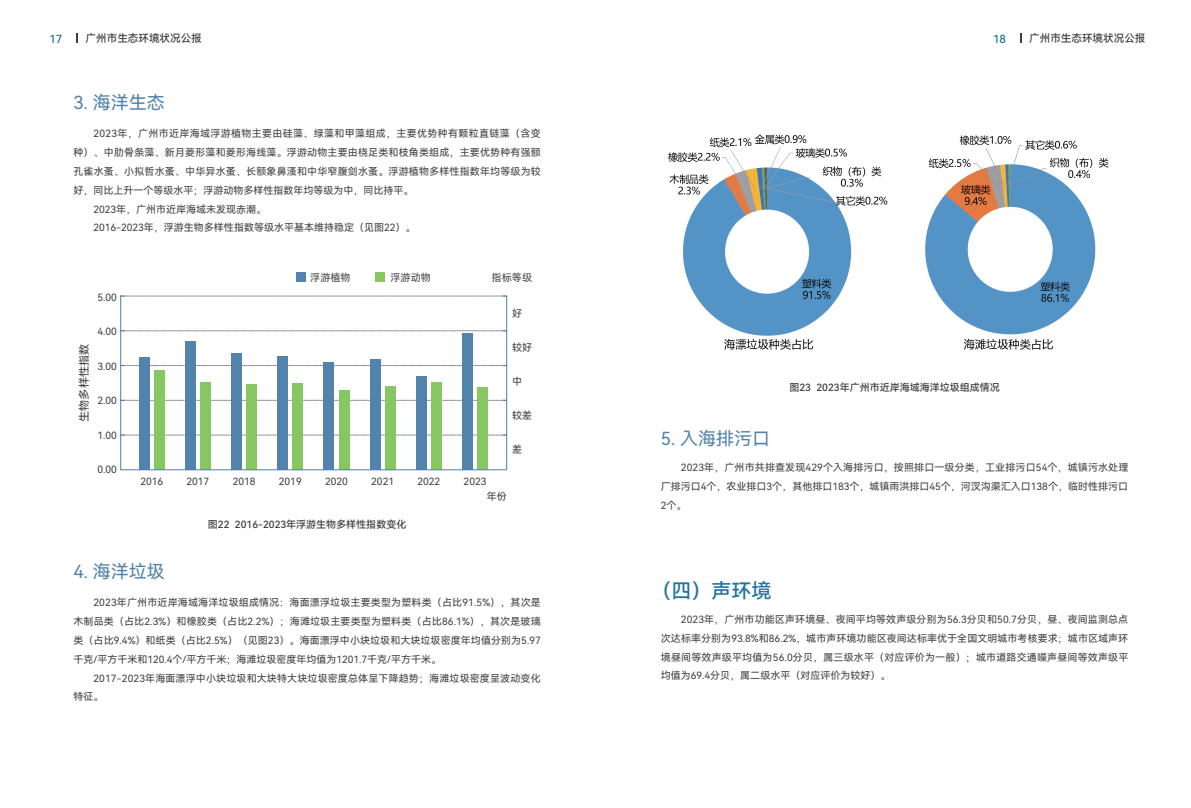
<style>
.page{position:relative;width:1191px;height:808px;background:#fff}
.page>*{position:absolute;margin:0;border:0;box-sizing:border-box;transform-origin:0 0}
.t1{font:20px "Harmony OS Sans SC Medium";color:#2474a1}
.t2{font:18px "Harmony OS Sans SC";color:#5283ac}
.t3{font:11.2px "Harmony OS Sans SC Medium";color:#2474a1}
.t4{font:11.1px "Harmony OS Sans SC";color:#3e3e3f}
.t5{font:10.6px "Harmony OS Sans SC Medium";color:#3e3e3f}
.t6{font:10.3px "Alibaba Pu Hui Ti R";color:#3e3e3f}
.t7{font:10px/18.8px "Harmony OS Sans SC";color:#3e3e3f;text-align:justify}
.t8{font:10px "Harmony OS Sans SC Medium";color:#3e3e3f}
.t9{font:10px "Harmony OS Sans SC";letter-spacing:.035em;color:#3e3e3f}
</style>
<div class="page">
<div style="left:296px;top:272px;width:10px;height:10px;background:#5283ac"></div>
<div style="left:375px;top:272px;width:10px;height:10px;background:#87c762"></div>
<svg style="left:121px;top:295px;width:386px;height:176px"></svg>
<img style="left:668px;top:134px;width:441px;height:216px">
<p class="t3" style="left:49px;top:31px;width:14px">17</p>
<p class="t5" style="left:86px;top:31px;width:118px">广州市生态环境状况公报</p>
<p class="t3" style="left:993px;top:31px;width:14px">18</p>
<p class="t5" style="left:1029px;top:31px;width:118px">广州市生态环境状况公报</p>
<h2 class="t2" style="left:73px;top:90px;width:93px">3. 海洋生态</h2>
<p class="t9" style="left:93px;top:127px;width:449px">2023年，广州市近岸海域浮游植物主要由硅藻、绿藻和甲藻组成，主要优势种有颗粒直链藻（含变</p>
<p class="t7" style="left:73px;top:143px;width:469px">种）、中肋骨条藻、新月菱形藻和菱形海线藻。浮游动物主要由桡足类和枝角类组成，主要优势种有强额</p>
<p class="t7" style="left:73px;top:162px;width:469px">孔雀水蚤、小拟哲水蚤、中华异水蚤、长额象鼻溞和中华窄腹剑水蚤。浮游植物多样性指数年均等级为较</p>
<p class="t7" style="left:73px;top:180px;width:341px">好，同比上升一个等级水平；浮游动物多样性指数年均等级为中，同比持平。</p>
<p class="t7" style="left:93px;top:199px;width:174px">2023年，广州市近岸海域未发现赤潮。</p>
<p class="t7" style="left:93px;top:218px;width:323px">2016-2023年，浮游生物多样性指数等级水平基本维持稳定（见图22）。</p>
<p class="t7" style="left:97px;top:287px;width:21px">5.00</p>
<p class="t4" style="left:77px;top:422px;width:79px;rotate:-90deg">生物多样性指数</p>
<p class="t7" style="left:97px;top:322px;width:21px">4.00</p>
<p class="t7" style="left:97px;top:356px;width:21px">3.00</p>
<p class="t7" style="left:97px;top:391px;width:21px">2.00</p>
<p class="t7" style="left:97px;top:425px;width:21px">1.00</p>
<p class="t7" style="left:97px;top:460px;width:21px">0.00</p>
<p class="t6" style="left:310px;top:269px;width:42px">浮游植物</p>
<p class="t6" style="left:390px;top:269px;width:42px">浮游动物</p>
<p class="t6" style="left:491px;top:269px;width:42px">指标等级</p>
<p class="t7" style="left:140px;top:471px;width:24px">2016</p>
<p class="t7" style="left:186px;top:471px;width:24px">2017</p>
<p class="t7" style="left:233px;top:471px;width:24px">2018</p>
<p class="t7" style="left:279px;top:471px;width:24px">2019</p>
<p class="t7" style="left:325px;top:471px;width:24px">2020</p>
<p class="t7" style="left:371px;top:471px;width:24px">2021</p>
<p class="t7" style="left:417px;top:471px;width:24px">2022</p>
<p class="t8" style="left:208px;top:518px;width:200px">图22 2016-2023年浮游生物多样性指数变化</p>
<p class="t7" style="left:463px;top:471px;width:24px">2023</p>
<p class="t7" style="left:512px;top:304px;width:11px">好</p>
<p class="t7" style="left:512px;top:338px;width:21px">较好</p>
<p class="t7" style="left:512px;top:372px;width:11px">中</p>
<p class="t7" style="left:512px;top:406px;width:21px">较差</p>
<p class="t7" style="left:512px;top:440px;width:11px">差</p>
<p class="t7" style="left:486px;top:486px;width:21px">年份</p>
<h2 class="t2" style="left:73px;top:558px;width:93px">4. 海洋垃圾</h2>
<p class="t7" style="left:73px;top:593px;width:469px;text-indent:20px">2023年广州市近岸海域海洋垃圾组成情况：海面漂浮垃圾主要类型为塑料类（占比91.5%），其次是木制品类（占比2.3%）和橡胶类（占比2.2%）；海滩垃圾主要类型为塑料类（占比86.1%），其次是玻璃类（占比9.4%）和纸类（占比2.5%）（见图23）。海面漂浮中小块垃圾和大块垃圾密度年均值分别为5.97千克/平方千米和120.4个/平方千米；海滩垃圾密度年均值为1201.7千克/平方千米。</p>
<p class="t7" style="left:73px;top:668px;width:469px;text-indent:20px">2017-2023年海面漂浮中小块垃圾和大块特大块垃圾密度总体呈下降趋势；海滩垃圾密度呈波动变化特征。</p>
<h2 class="t2" style="left:661px;top:426px;width:111px">5. 入海排污口</h2>
<p class="t8" style="left:789px;top:380px;width:212px">图23 2023年广州市近岸海域海洋垃圾组成情况</p>
<p class="t7" style="left:661px;top:458px;width:469px;text-indent:20px">2023年，广州市共排查发现429个入海排污口，按照排口一级分类，工业排污口54个，城镇污水处理厂排污口4个，农业排口3个，其他排口183个，城镇雨洪排口45个，河汊沟渠汇入口138个，临时性排污口2个。</p>
<h1 class="t1" style="left:651px;top:577px;width:121px">（四）声环境</h1>
<p class="t7" style="left:661px;top:610px;width:469px;text-indent:20px">2023年，广州市功能区声环境昼、夜间平均等效声级分别为56.3分贝和50.7分贝，昼、夜间监测总点次达标率分别为93.8%和86.2%，城市声环境功能区夜间达标率优于全国文明城市考核要求；城市区域声环境昼间等效声级平均值为56.0分贝，属三级水平（对应评价为一般）；城市道路交通噪声昼间等效声级平均值为69.4分贝，属二级水平（对应评价为较好）。</p>
</div>
